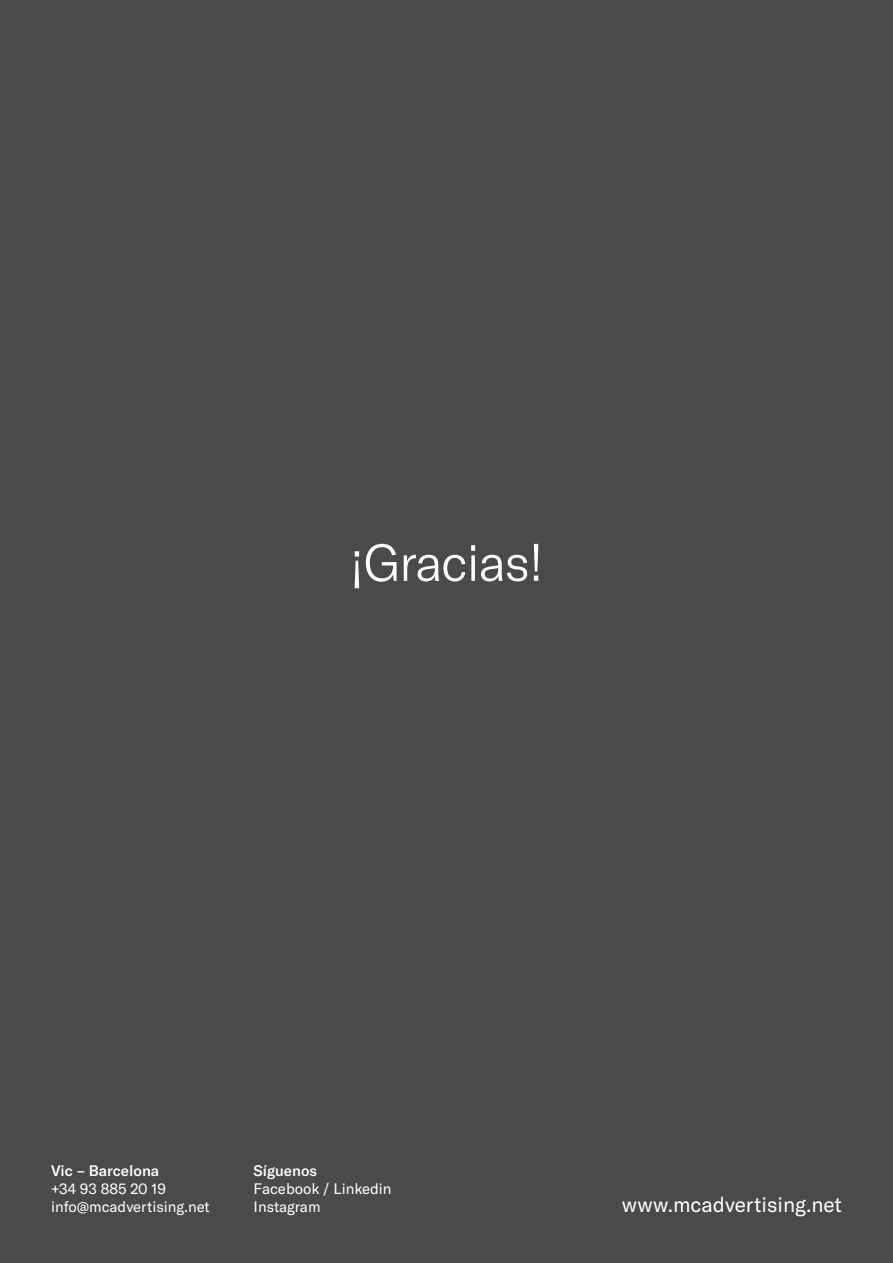
<style>
.page{position:relative;width:893px;height:1263px;background:#4a4a4a}
.page>*{position:absolute;margin:0;border:0;box-sizing:border-box;transform-origin:0 0}
.t1{font:300 51px "GT America";letter-spacing:-.025em;color:#fff}
.t2{font:21px "GT America";color:#fff}
.t3{font:15px/18px "GT America";color:#fff}
.t4{font:500 15px "GT America";color:#fff}
</style>
<div class="page">
<h1 class="t1" style="left:349px;top:533px;width:196px">¡Gracias!</h1>
<p class="t4" style="left:51px;top:1161px;width:110px">Vic – Barcelona</p>
<p class="t3" style="left:51px;top:1180px;width:160px">+34 93 885 20 19 info@mcadvertising.net</p>
<p class="t4" style="left:254px;top:1161px;width:65px">Síguenos</p>
<p class="t3" style="left:254px;top:1180px;width:139px">Facebook / Linkedin<br>Instagram</p>
<h2 class="t2" style="left:622px;top:1192px;width:221px">www.mcadvertising.net</h2>
</div>
